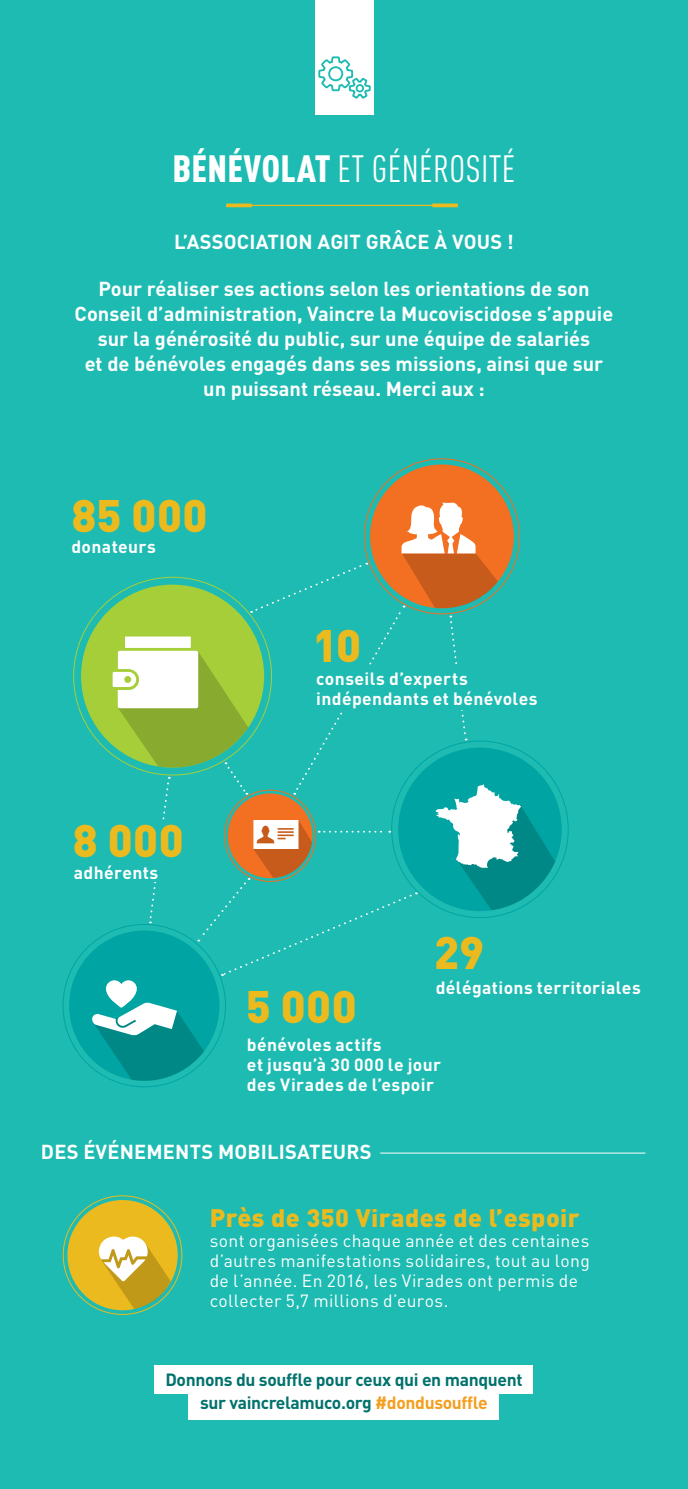
<style>
.page{position:relative;width:688px;height:1489px;background:#fff}
.page>*{position:absolute;margin:0;border:0;box-sizing:border-box;transform-origin:0 0}
.t1{font:900 45px "DIN Pro";letter-spacing:.01em;color:#ebba1e}
.t2{font:condensed 37.5px "DINOT";letter-spacing:.01em;color:#fff}
.t3{font:900 25px "DIN Pro";letter-spacing:.02em;color:#ebba1e}
.t4{font:700 20px/25px "DIN Pro";color:#fff;text-align:center}
.t5{font:17.5px/20px "DIN Pro";letter-spacing:.02em;color:#fff}
.t6{font:700 17.5px/20px "DIN Pro";letter-spacing:.02em;color:#fff}
.t7{font:700 17.5px/22.5px "DIN Pro";letter-spacing:-.02em;color:#00726c;text-align:center}
.s1{font-weight:900}
.s2{color:#f49e1e}
</style>
<div class="page">
<div style="left:0;top:0;width:687px;height:1488px;background:#1dbbb2"></div>
<hr style="left:226px;top:205px;width:231px;height:1px;background:#ebba1e">
<svg style="left:226px;top:203px;width:26px;height:4px"></svg>
<svg style="left:432px;top:203px;width:25px;height:4px"></svg>
<div style="left:314px;top:0;width:59px;height:115px;background:#fff"></div>
<div style="left:154px;top:1364px;width:379px;height:29px;background:#fff"></div>
<div style="left:189px;top:1391px;width:310px;height:28px;background:#fff"></div>
<svg style="left:318px;top:56px;width:53px;height:43px"></svg>
<div style="left:370px;top:464px;width:143px;height:144px;background:#f36f21;border-radius:50%"></div>
<div style="left:69px;top:930px;width:150px;height:150px;background:#00a5a3;border-radius:50%"></div>
<div style="left:67px;top:1199px;width:111px;height:111px;background:#ebba1e;border-radius:50%"></div>
<svg style="left:99px;top:1236px;width:72px;height:72px"></svg>
<svg style="left:91px;top:502px;width:464px;height:581px"></svg>
<hr style="left:380px;top:1152px;width:265px;height:1px;background:#fff">
<h2 class="t2" style="left:172px;top:147px;width:344px"><span class="s1">BÉNÉVOLAT</span> ET GÉNÉROSITÉ</h2>
<p class="t4" style="left:174px;top:228px;width:341px">L’ASSOCIATION AGIT GRÂCE À VOUS !</p>
<p class="t4" style="left:75px;top:276px;width:540px">Pour réaliser ses actions selon les orientations de son Conseil d’administration, Vaincre la Mucoviscidose s’appuie sur la générosité du public, sur une équipe de salariés<br>et de bénévoles engagés dans ses missions, ainsi que sur un puissant réseau. Merci aux :</p>
<h1 class="t1" style="left:71px;top:485px;width:138px">85 000</h1>
<p class="t6" style="left:71px;top:536px;width:86px">donateurs</p>
<h1 class="t1" style="left:73px;top:810px;width:112px">8 000</h1>
<p class="t6" style="left:74px;top:861px;width:86px">adhérents</p>
<h1 class="t1" style="left:312px;top:614px;width:50px">10</h1>
<p class="t6" style="left:316px;top:667px;width:223px">conseils d’experts indépendants et bénévoles</p>
<h1 class="t1" style="left:245px;top:976px;width:112px">5 000</h1>
<h1 class="t1" style="left:434px;top:921px;width:51px">29</h1>
<p class="t6" style="left:435px;top:977px;width:206px">délégations territoriales</p>
<p class="t6" style="left:247px;top:1033px;width:196px">bénévoles actifs<br>et jusqu’à 30 000 le jour des Virades de l’espoir</p>
<p class="t4" style="left:41px;top:1138px;width:332px">DES ÉVÉNEMENTS MOBILISATEURS</p>
<p class="t3" style="left:210px;top:1201px;width:371px">Près de 350 Virades de l’espoir</p>
<p class="t5" style="left:210px;top:1230px;width:381px">sont organisées chaque année et des centaines d’autres manifestations solidaires, tout au long de l’année. En 2016, les Virades ont permis de collecter 5,7 millions d’euros.</p>
<p class="t7" style="left:165px;top:1367px;width:358px">Donnons du souffle pour ceux qui en manquent sur vaincrelamuco.org <span class="s2">#dondusouffle</span></p>
</div>
